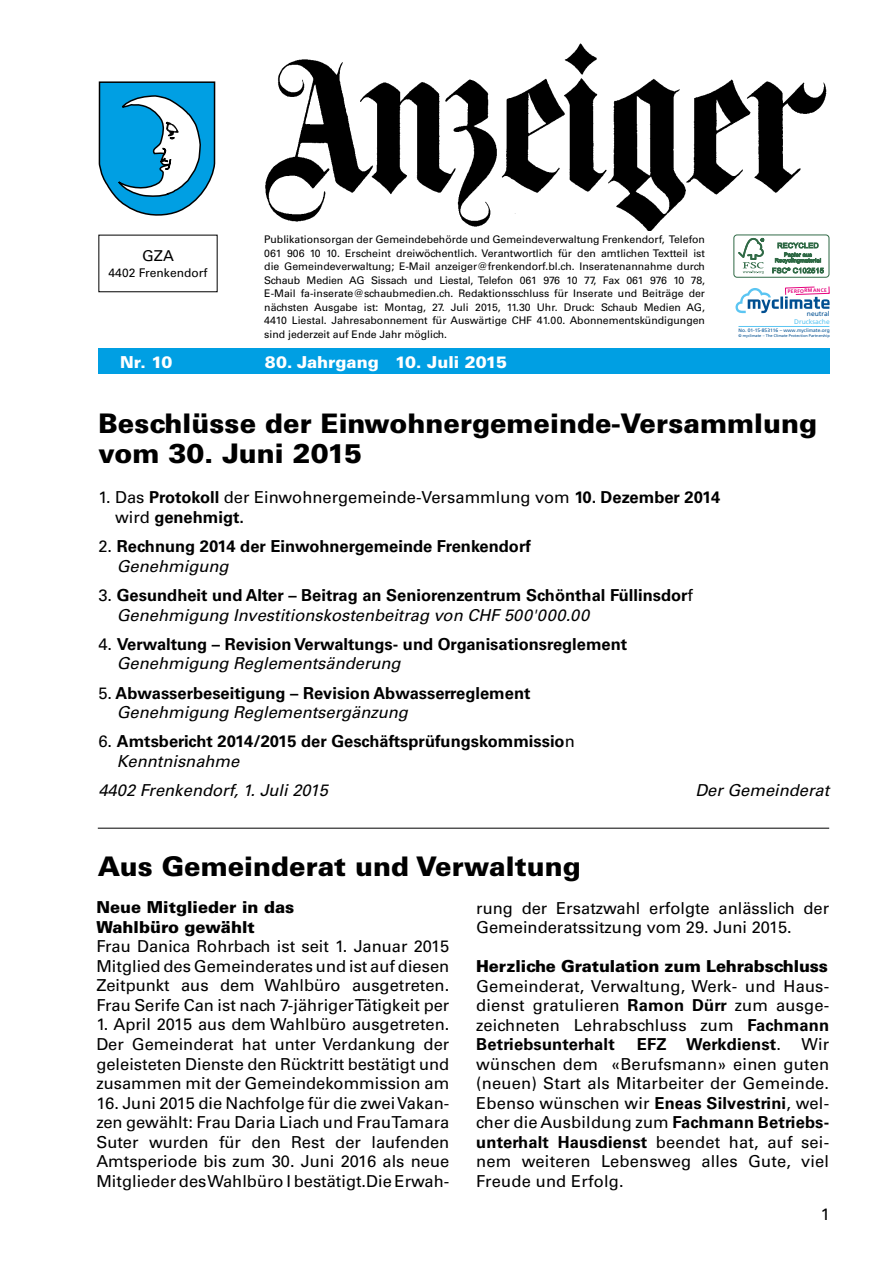
<style>
.page{position:relative;width:893px;height:1263px;background:#fff}
.page>*{position:absolute;margin:0;border:0;box-sizing:border-box;transform-origin:0 0}
.t1{font:900 27px/30px "Univers";color:#000}
.t2{font:16.5px/19.5px "Univers";color:#000;text-align:justify}
.t3{font:700 16.5px/19.5px "Univers";color:#000}
.t4{font:900 16.5px/19.5px "Univers";letter-spacing:-.01em;color:#000}
.t5{font:italic 16.5px "Univers";color:#000}
.t6{font:900 16.5px "Univers";color:#fff}
.t7{font:15px "Univers";color:#000}
.t8{font:12px "Univers";color:#000}
.t9{font:10.5px/13.5px "Univers";color:#000;text-align:justify}
.t10{font:6.75px "Frutiger LT Com";color:#5bc5f2}
.t11{font:6.75px "Frutiger LT Com";color:#004f91}
.t12{font:4.95px "Frutiger LT Com";color:#004f91}
.t13{font:700 4.95px "Frutiger LT Com";color:#e6007d}
.t14{font:3.9px "Frutiger LT Com";color:#004f91}
.s1{font-weight:700}
.s2{font-weight:400}
.s3{font-weight:400;font-style:italic}
</style>
<div class="page">
<img style="left:265px;top:43px;width:562px;height:187px">
<div style="left:98px;top:81px;width:120px;height:136px;background:linear-gradient(to bottom,#fff,#fff)"></div>
<svg style="left:98px;top:81px;width:117px;height:135px"></svg>
<div style="left:98px;top:349px;width:732px;height:25px;background:#009fe3"></div>
<div style="left:734px;top:235px;width:95px;height:42px;border:1px solid #306a46;border-radius:3px"></div>
<svg style="left:738px;top:238px;width:26px;height:36px"></svg>
<svg style="left:772px;top:243px;width:52px;height:30px"></svg>
<hr style="left:738px;top:326px;width:91px;height:1px;background:#5bc5f2">
<svg style="left:735px;top:286px;width:95px;height:27px"></svg>
<hr style="left:98px;top:828px;width:731px;height:1px;background:#000">
<p class="t7" style="left:142px;top:247px;width:33px">GZA</p>
<p class="t8" style="left:109px;top:266px;width:100px">4402 Frenkendorf</p>
<p class="t9" style="left:264px;top:233px;width:442px">Publikationsorgan der Gemeindebehörde und Gemeindeverwaltung Frenkendorf, Telefon 061 906 10 10. Erscheint dreiwöchentlich. Verantwortlich für den amtlichen Textteil ist die Gemeindeverwaltung; E-Mail anzeiger@frenkendorf.bl.ch. Inseratenannahme durch Schaub Medien AG Sissach und Liestal, Telefon 061 976 10 77, Fax 061 976 10 78, E-Mail fa-inserate@schaubmedien.ch. Redaktionsschluss für Inserate und Beiträge der nächsten Ausgabe ist: Montag, 27. Juli 2015, 11.30 Uhr. Druck: Schaub Medien AG, 4410 Liestal. Jahresabonnement für Auswärtige CHF 41.00. Abonnementskündigungen sind jederzeit auf Ende Jahr möglich.</p>
<p class="t6" style="left:120px;top:352px;width:54px">Nr. 10</p>
<p class="t6" style="left:265px;top:352px;width:244px">80. Jahrgang 10. Juli 2015</p>
<p class="t13" style="left:788px;top:288px;width:41px;rotate:-2deg">PERFORMANCE</p>
<p class="t11" style="left:807px;top:310px;width:24px">neutral</p>
<p class="t10" style="left:794px;top:317px;width:37px">Drucksache</p>
<p class="t12" style="left:738px;top:328px;width:93px">No. 01-15-853116 – www.myclimate.org</p>
<p class="t14" style="left:738px;top:333px;width:93px">© myclimate – The Climate Protection Partnership</p>
<h1 class="t1" style="left:98px;top:408px;width:720px">Beschlüsse der Einwohnergemeinde-Versammlung vom 30. Juni 2015</h1>
<p class="t2" style="left:115px;top:488px;width:607px;text-indent:-17px">1. Das <span class="s1">Protokoll</span> der Einwohnergemeinde-Versammlung vom <span class="s1">10. Dezember 2014 </span>wird <span class="s1">genehmigt.</span></p>
<p class="t3" style="left:117px;top:537px;width:416px;text-indent:-18px"><span class="s2">2.</span> Rechnung 2014 der Einwohnergemeinde Frenkendorf<br><span class="s3">Genehmigung</span></p>
<p class="t3" style="left:117px;top:586px;width:578px;text-indent:-18px"><span class="s2">3.</span> Gesundheit und Alter – Beitrag an Seniorenzentrum Schönthal Füllinsdor<span class="s2">f<br></span><span class="s3">Genehmigung Investitionskostenbeitrag von CHF 500'000.00</span></p>
<p class="t3" style="left:117px;top:634px;width:512px;text-indent:-18px"><span class="s2">4.</span> Verwaltung – Revision Verwaltungs- und Organisationsreglement<br><span class="s3">Genehmigung Reglementsänderung</span></p>
<p class="t3" style="left:117px;top:683px;width:415px;text-indent:-18px"><span class="s2">5.</span> Abwasserbeseitigung – Revision Abwasserreglement<br><span class="s3">Genehmigung Reglementsergänzung</span></p>
<p class="t3" style="left:117px;top:732px;width:459px;text-indent:-18px"><span class="s2">6.</span> Amtsbericht 2014/2015 der Geschäftsprüfungskommissio<span class="s2">n<br></span><span class="s3">Kenntnisnahme</span></p>
<p class="t5" style="left:98px;top:780px;width:231px">4402 Frenkendorf, 1. Juli 2015</p>
<p class="t5" style="left:695px;top:780px;width:135px">Der Gemeinderat</p>
<h1 class="t1" style="left:98px;top:851px;width:484px">Aus Gemeinderat und Verwaltung</h1>
<p class="t4" style="left:96px;top:898px;width:199px">Neue Mitglieder in das<br>Wahlbüro gewählt</p>
<p class="t2" style="left:96px;top:937px;width:354px">Frau Danica Rohrbach ist seit 1. Januar 2015<br>Mitglied des Gemeinderates und ist auf diesen Zeitpunkt aus dem Wahlbüro ausgetreten.<br>Frau Serife Can ist nach 7-jähriger Tätigkeit per</p>
<p class="t2" style="left:96px;top:1015px;width:354px">1. April 2015 aus dem Wahlbüro ausgetreten.<br>Der Gemeinderat hat unter Verdankung der geleisteten Dienste den Rücktritt bestätigt und zusammen mit der Gemeindekommission am</p>
<p class="t2" style="left:96px;top:1093px;width:354px">16. Juni 2015 die Nachfolge für die zwei Vakan&shy;zen gewählt: Frau Daria Liach und Frau Tamara Suter wurden für den Rest der laufenden Amtsperiode bis zum 30. Juni 2016 als neue Mitglieder des Wahlbüro I bestätigt.Die Erwah-</p>
<p class="t2" style="left:476px;top:898px;width:354px">rung der Ersatzwahl erfolgte anlässlich der<br>Gemeinderatssitzung vom 29. Juni 2015.</p>
<p class="t4" style="left:476px;top:956px;width:353px">Herzliche Gratulation zum Lehrabschluss</p>
<p class="t2" style="left:476px;top:976px;width:354px">Gemeinderat, Verwaltung, Werk- und Haus&shy;dienst gratulieren <span class="s1">Ramon Dürr</span> zum ausge&shy;zeichneten Lehrabschluss zum <span class="s1">Fachmann Betriebsunterhalt</span></p>
<p class="t2" style="left:476px;top:1034px;width:354px;text-indent:160px"><span class="s1">EFZ Werkdienst</span>. Wir wünschen dem «Berufsmann» einen guten (neuen) Start als Mitarbeiter der Gemeinde.<br>Ebenso wünschen wir <span class="s1">Eneas Silvestrini</span>, wel&shy;cher die Ausbildung zum <span class="s1">Fachmann Betriebs&shy;unterhalt Hausdienst</span> beendet hat, auf sei&shy;nem weiteren Lebensweg alles Gute, viel Freude und Erfolg.</p>
<p class="t2" style="left:821px;top:1205px;width:11px">1</p>
</div>
